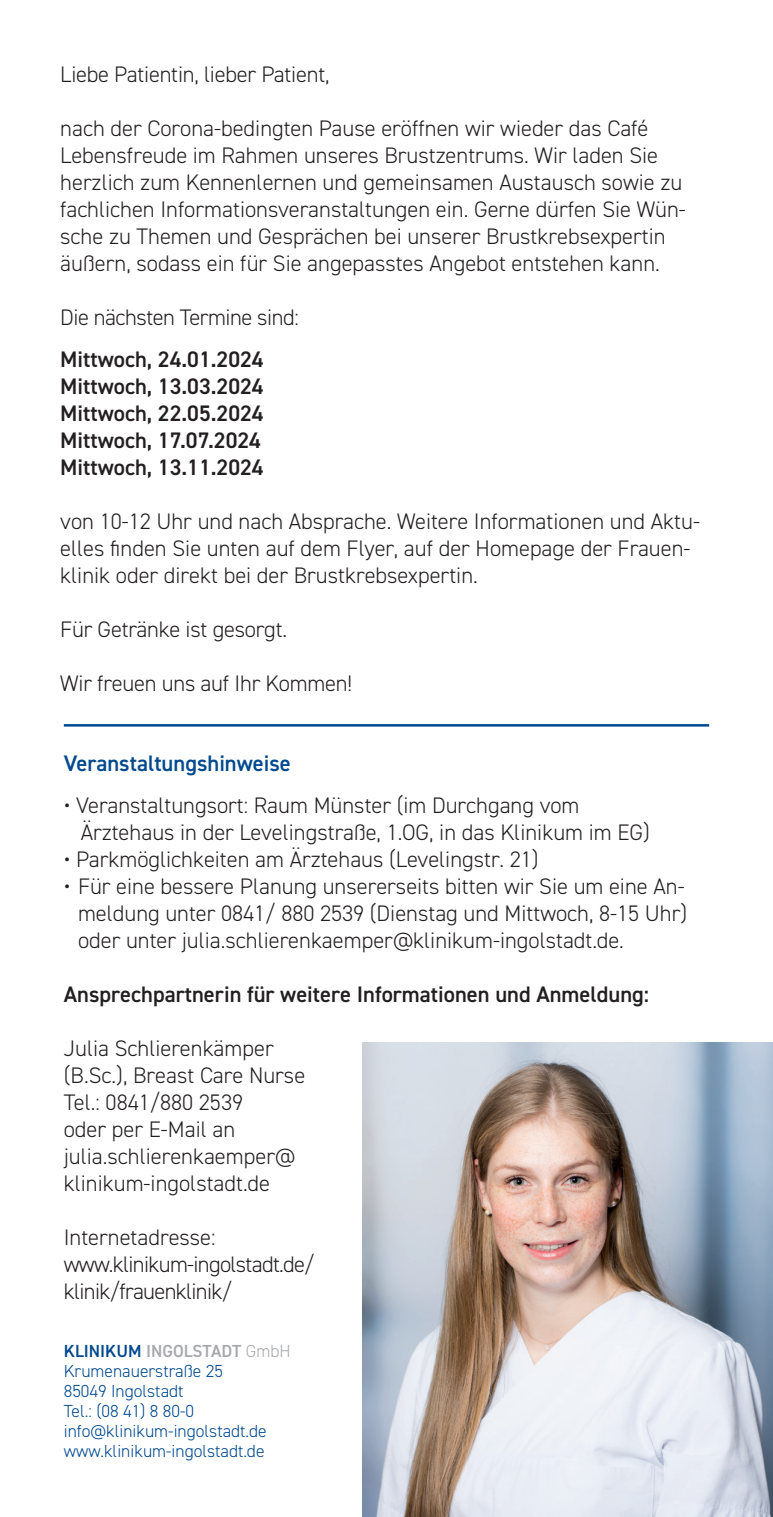
<style>
.page{position:relative;width:773px;height:1517px;background:#fff}
.page>*{position:absolute;margin:0;border:0;box-sizing:border-box;transform-origin:0 0}
.t1{font:300 22.5px/27px "DIN2014";color:#231f20}
.t2{font:600 22.5px/27px "DIN2014";color:#231f20;text-align:justify}
.t3{font:300 22.5px/27px "DIN2014";letter-spacing:-.03em;color:#231f20}
.t4{font:300 22.5px "DIN2014";letter-spacing:-.02em;color:#231f20}
.t5{font:600 22.5px "DIN2014";color:#01498e}
.t6{font:300 17.5px/20px "DIN2014";color:#01498e}
.s1{font-weight:600}
.s2{font-weight:600;color:#a8a9ad}
.s3{color:#a8a9ad}
</style>
<div class="page">
<hr style="left:64px;top:724px;width:645px;height:2px;background:#01498e">
<img style="left:362px;top:1042px;width:410px;height:475px">
<p class="t1" style="left:60px;top:61px;width:271px">Liebe Patientin, lieber Patient,</p>
<p class="t1" style="left:60px;top:115px;width:627px">nach der Corona-bedingten Pause eröffnen wir wieder das Café Lebensfreude im Rahmen unseres Brustzentrums. Wir laden Sie herzlich zum Kennenlernen und gemeinsamen Austausch sowie zu fachlichen Informationsveranstaltungen ein. Gerne dürfen Sie Wün&shy;sche zu Themen und Gesprächen bei unserer Brustkrebsexpertin äußern, sodass ein für Sie angepasstes Angebot entstehen kann.</p>
<p class="t4" style="left:60px;top:304px;width:240px">Die nächsten Termine sind:</p>
<p class="t2" style="left:60px;top:345px;width:205px">Mittwoch, 24.01.2024<br>Mittwoch, 13.03.2024<br>Mittwoch, 22.05.2024<br>Mittwoch, 17.07.2024<br>Mittwoch, 13.11.2024</p>
<p class="t1" style="left:60px;top:508px;width:641px">von 10-12 Uhr und nach Absprache. Weitere Informationen und Aktu&shy;elles finden Sie unten auf dem Flyer, auf der Homepage der Frauen&shy;klinik oder direkt bei der Brustkrebsexpertin.</p>
<p class="t1" style="left:60px;top:616px;width:228px">Für Getränke ist gesorgt.</p>
<p class="t1" style="left:60px;top:670px;width:293px">Wir freuen uns auf Ihr Kommen!</p>
<p class="t5" style="left:64px;top:748px;width:228px">Veranstaltungshinweise</p>
<p class="t1" style="left:81px;top:792px;width:570px;text-indent:-17px">• Veranstaltungsort: Raum Münster (im Durchgang vom<br>Ärztehaus in der Levelingstraße, 1.OG, in das Klinikum im EG)</p>
<p class="t1" style="left:64px;top:846px;width:476px">• Parkmöglichkeiten am Ärztehaus (Levelingstr. 21)</p>
<p class="t1" style="left:78px;top:873px;width:610px;text-align:justify;text-indent:-14px">• Für eine bessere Planung unsererseits bitten wir Sie um eine An&shy;meldung unter 0841/ 880 2539 (Dienstag und Mittwoch, 8-15 Uhr) oder unter julia.schlierenkaemper@klinikum-ingolstadt.de.</p>
<p class="t2" style="left:64px;top:980px;width:586px">Ansprechpartnerin für weitere Informationen und Anmeldung:</p>
<p class="t1" style="left:64px;top:1035px;width:243px">Julia Schlierenkämper (B.Sc.), Breast Care Nurse<br>Tel.: 0841/880 2539<br>oder per E-Mail an julia.schlierenkaemper@ klinikum-ingolstadt.de</p>
<p class="t3" style="left:64px;top:1224px;width:252px">Internetadresse: www.klinikum-ingolstadt.de/ klinik/frauenklinik/</p>
<p class="t6" style="left:64px;top:1341px;width:228px"><span class="s1">KLINIKUM</span> <span class="s2">INGOLSTADT</span> <span class="s3">GmbH<br></span>Krumenauerstraße 25<br>85049 Ingolstadt<br>Tel.: (08 41) 8 80-0 info@klinikum-ingolstadt.de www.klinikum-ingolstadt.de</p>
</div>
